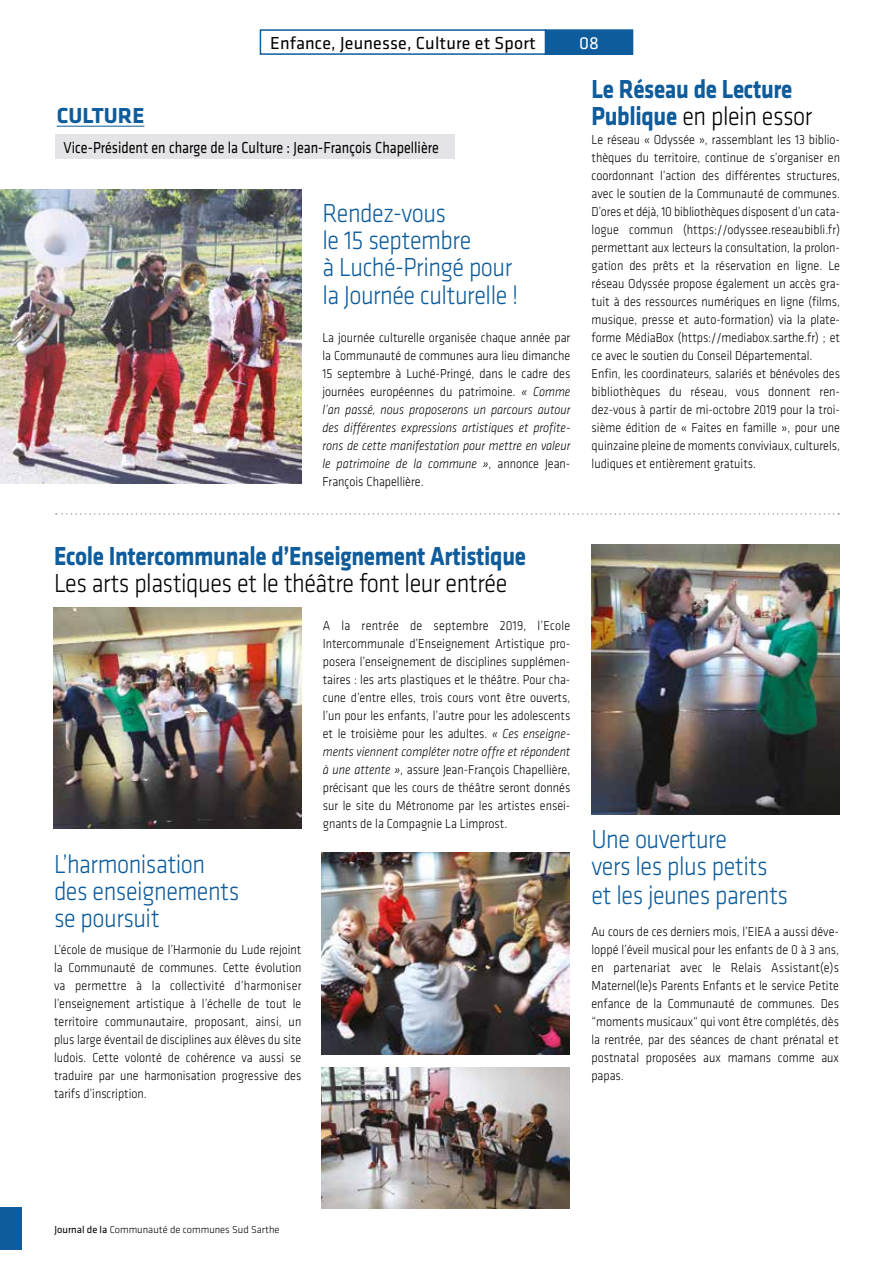
<style>
.page{position:relative;width:893px;height:1263px;background:#fff}
.page>*{position:absolute;margin:0;border:0;box-sizing:border-box;transform-origin:0 0}
.t1{font:300 27px/27.5px "Klavika";letter-spacing:-.02em;color:#0e5c9b;scale:.9 1}
.t2{font:700 27px/27px "Klavika";letter-spacing:-.015em;color:#0e5c9b;scale:.86 1}
.t3{font:300 27px "Klavika";letter-spacing:-.02em;color:#000;scale:.9 1}
.t4{font:700 22.5px "Klavika";color:#0e5c9b}
.t5{font:18px "Klavika";letter-spacing:.01em;color:#000}
.t6{font:18px "Klavika";color:#fff}
.t7{font:16.5px "Klavika";color:#000;scale:.85 1}
.t8{font:300 13.5px/18px "Klavika";color:#000;text-align:justify;scale:.9 1}
.t9{font:300 10.5px "Klavika";color:#000}
.s1{font-style:italic}
.s2{font-weight:300;color:#000}
.s3{font-weight:400}
</style>
<div class="page">
<div style="left:0;top:1208px;width:21px;height:42px;background:#0e5c9b"></div>
<div style="left:260px;top:29px;width:286px;height:26px;border:2px solid #0e5c9b"></div>
<div style="left:546px;top:30px;width:87px;height:24px;background:#0e5c9b"></div>
<div style="left:545px;top:29px;width:88px;height:26px;border:2px solid #0e5c9b"></div>
<hr style="left:57px;top:126px;width:87px;height:1px;background:#0e5c9b">
<div style="left:55px;top:135px;width:399px;height:24px;background:#e4e4e7"></div>
<img style="left:0;top:190px;width:302px;height:293px">
<img style="left:53px;top:607px;width:248px;height:221px">
<img style="left:321px;top:1067px;width:248px;height:142px">
<svg style="left:56px;top:513px;width:783px;height:2px"></svg>
<img style="left:591px;top:545px;width:248px;height:269px">
<img style="left:321px;top:853px;width:249px;height:201px">
<h3 class="t5" style="left:270px;top:31px;width:267px">Enfance, Jeunesse, Culture et Sport</h3>
<h3 class="t6" style="left:579px;top:31px;width:21px">08</h3>
<h2 class="t4" style="left:57px;top:99px;width:89px">CULTURE</h2>
<p class="t7" style="left:64px;top:137px;width:443px">Vice-Président en charge de la Culture : Jean-François Chapellière</p>
<h1 class="t1" style="left:322px;top:199px;width:219px">Rendez-vous<br>le 15 septembre<br>à Luché-Pringé pour la Journée culturelle !</h1>
<p class="t8" style="left:322px;top:328px;width:277px">La journée culturelle organisée chaque année par la Communauté de communes aura lieu dimanche 15 septembre à Luché-Pringé, dans le cadre des journées européennes du patrimoine. <span class="s1">« Comme l’an passé, nous proposerons un parcours autour des différentes expressions artistiques et profite&shy;rons de cette manifestation pour mettre en valeur le patrimoine de la commune »</span>, annonce Jean-François Chapellière.</p>
<h1 class="t2" style="left:592px;top:74px;width:258px">Le Réseau de Lecture<br>Publique <span class="s2">en plein essor</span></h1>
<p class="t8" style="left:592px;top:130px;width:278px;text-align:left">Le réseau « Odyssée », rassemblant les 13 biblio&shy;thèques du territoire, continue de s’organiser en coordonnant l’action des différentes structures, avec le soutien de la Communauté de communes.<br>D’ores et déjà, 10 bibliothèques disposent d’un cata&shy;logue commun (https://odyssee.reseaubibli.fr) permettant aux lecteurs la consultation, la prolon&shy;gation des prêts et la réservation en ligne. Le réseau Odyssée propose également un accès gra&shy;tuit à des ressources numériques en ligne (films, musique, presse et auto-formation) via la plate&shy;forme MédiaBox (https://mediabox.sarthe.fr) ; et ce avec le soutien du Conseil Départemental.<br>Enfin, les coordinateurs, salariés et bénévoles des bibliothèques du réseau, vous donnent ren&shy;dez-vous à partir de mi-octobre 2019 pour la troi&shy;sième édition de « Faites en famille », pour une quinzaine pleine de moments conviviaux, culturels, ludiques et entièrement gratuits.</p>
<h1 class="t2" style="left:54px;top:541px;width:550px">Ecole Intercommunale d’Enseignement Artistique</h1>
<h1 class="t3" style="left:54px;top:567px;width:505px">Les arts plastiques et le théâtre font leur entrée</h1>
<h1 class="t1" style="left:54px;top:850px;width:207px;line-height:27px">L’harmonisation des enseignements se poursuit</h1>
<p class="t8" style="left:54px;top:940px;width:276px">L’école de musique de l’Harmonie du Lude rejoint la Communauté de communes. Cette évolution va permettre à la collectivité d’harmoniser l’enseignement artistique à l’échelle de tout le territoire communautaire, proposant, ainsi, un plus large éventail de disciplines aux élèves du site ludois. Cette volonté de cohérence va aussi se traduire par une harmonisation progressive des tarifs d’inscription.</p>
<p class="t8" style="left:323px;top:616px;width:277px">A la rentrée de septembre 2019, l’Ecole Intercommunale d’Enseignement Artistique pro&shy;posera l’enseignement de disciplines supplémen&shy;taires : les arts plastiques et le théâtre. Pour cha&shy;cune d’entre elles, trois cours vont être ouverts, l’un pour les enfants, l’autre pour les adolescents et le troisième pour les adultes. <span class="s1">« Ces enseigne&shy;ments viennent compléter notre offre et répondent à une attente »</span>, assure Jean-François Chapellière, précisant que les cours de théâtre seront donnés sur le site du Métronome par les artistes ensei&shy;gnants de la Compagnie La Limprost.</p>
<h1 class="t1" style="left:591px;top:825px;width:220px">Une ouverture<br>vers les plus petits et les jeunes parents</h1>
<p class="t8" style="left:591px;top:922px;width:277px">Au cours de ces derniers mois, l’EIEA a aussi déve&shy;loppé l’éveil musical pour les enfants de 0 à 3 ans, en partenariat avec le Relais Assistant(e)s Maternel(le)s Parents Enfants et le service Petite enfance de la Communauté de communes. Des “moments musicaux“ qui vont être complétés, dès la rentrée, par des séances de chant prénatal et postnatal proposées aux mamans comme aux papas.</p>
<p class="t9" style="left:54px;top:1223px;width:227px"><span class="s3">Journal de la</span> Communauté de communes Sud Sarthe</p>
</div>
